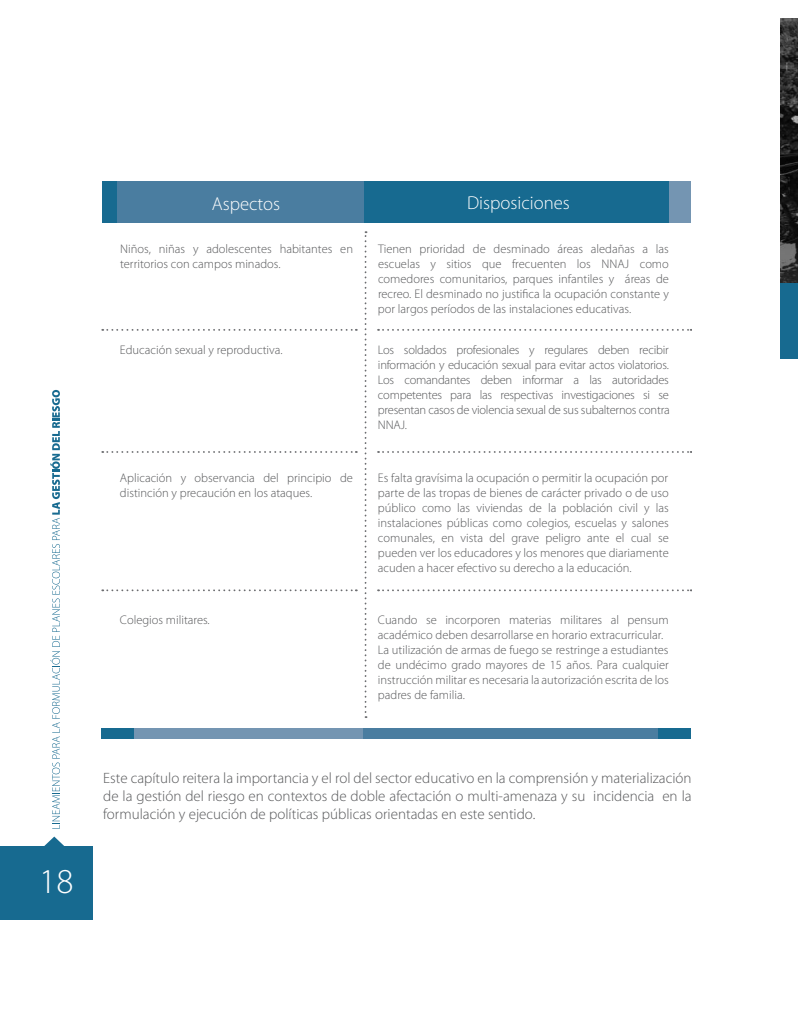
<style>
.page{position:relative;width:798px;height:1028px;background:#fff}
.page>*{position:absolute;margin:0;border:0;box-sizing:border-box;transform-origin:0 0}
.t1{font:300 35px "Myriad Pro";color:#fff}
.t2{font:300 18.75px "Myriad Pro";color:#fff}
.t3{font:300 15px/18px "Myriad Pro";color:#57585a;text-align:justify}
.t4{font:300 12.5px/15px "Myriad Pro";color:#57585a}
</style>
<div class="page">
<div style="left:133px;top:728px;width:230px;height:10px;background:#7495b2"></div>
<div style="left:363px;top:728px;width:295px;height:10px;background:#4a7da0"></div>
<div style="left:101px;top:728px;width:32px;height:10px;background:#176a90"></div>
<div style="left:658px;top:728px;width:32px;height:10px;background:#176a90"></div>
<svg style="left:102px;top:329px;width:254px;height:2px"></svg>
<svg style="left:378px;top:329px;width:313px;height:2px"></svg>
<svg style="left:102px;top:451px;width:254px;height:2px"></svg>
<svg style="left:378px;top:451px;width:313px;height:2px"></svg>
<svg style="left:102px;top:589px;width:254px;height:2px"></svg>
<svg style="left:378px;top:589px;width:313px;height:2px"></svg>
<svg style="left:364px;top:231px;width:2px;height:487px"></svg>
<div style="left:117px;top:181px;width:247px;height:41px;background:#4a7da0"></div>
<div style="left:364px;top:181px;width:306px;height:41px;background:#176a90"></div>
<div style="left:102px;top:181px;width:15px;height:41px;background:#176a90"></div>
<div style="left:668px;top:181px;width:22px;height:41px;background:#7495b2"></div>
<img style="left:780px;top:19px;width:17px;height:264px">
<div style="left:780px;top:283px;width:17px;height:75px;background:#176a90"></div>
<div style="left:0;top:846px;width:93px;height:74px;background:#176a90"></div>
<svg style="left:44px;top:836px;width:20px;height:10px"></svg>
<svg style="left:50px;top:390px;width:10px;height:438px"></svg>
<h1 class="t1" style="left:39px;top:862px;width:36px">18</h1>
<h2 class="t2" style="left:212px;top:193px;width:70px">Aspectos</h2>
<h2 class="t2" style="left:467px;top:193px;width:104px">Disposiciones</h2>
<p class="t4" style="left:120px;top:242px;width:234px">Niños, niñas y adolescentes habitantes en territorios con campos minados.</p>
<p class="t4" style="left:378px;top:242px;width:292px;text-align:justify">Tienen prioridad de desminado áreas aledañas a las escuelas y sitios que frecuenten los NNAJ como comedores comunitarios, parques infantiles y áreas de recreo. El desminado no justifica la ocupación constante y por largos períodos de las instalaciones educativas.</p>
<p class="t4" style="left:120px;top:343px;width:164px">Educación sexual y reproductiva.</p>
<p class="t4" style="left:378px;top:343px;width:293px;text-align:justify">Los soldados profesionales y regulares deben recibir información y educación sexual para evitar actos violatorios.<br>Los comandantes deben informar a las autoridades competentes para las respectivas investigaciones si se presentan casos de violencia sexual de sus subalternos contra NNAJ.</p>
<p class="t4" style="left:120px;top:470px;width:234px">Aplicación y observancia del principio de distinción y precaución en los ataques.</p>
<p class="t4" style="left:378px;top:470px;width:292px;text-align:justify">Es falta gravísima la ocupación o permitir la ocupación por parte de las tropas de bienes de carácter privado o de uso público como las viviendas de la población civil y las instalaciones públicas como colegios, escuelas y salones comunales, en vista del grave peligro ante el cual se pueden ver los educadores y los menores que diariamente acuden a hacer efectivo su derecho a la educación.</p>
<p class="t4" style="left:120px;top:612px;width:91px">Colegios militares.</p>
<p class="t4" style="left:378px;top:612px;width:292px">Cuando se incorporen materias militares al pensum académico deben desarrollarse en horario extracurricular.<br>La utilización de armas de fuego se restringe a estudiantes de undécimo grado mayores de 15 años. Para cualquier instrucción militar es necesaria la autorización escrita de los padres de familia.</p>
<p class="t3" style="left:103px;top:769px;width:589px">Este capítulo reitera la importancia y el rol del sector educativo en la comprensión y materialización de la gestión del riesgo en contextos de doble afectación o multi-amenaza y su incidencia en la formulación y ejecución de políticas públicas orientadas en este sentido.</p>
</div>
